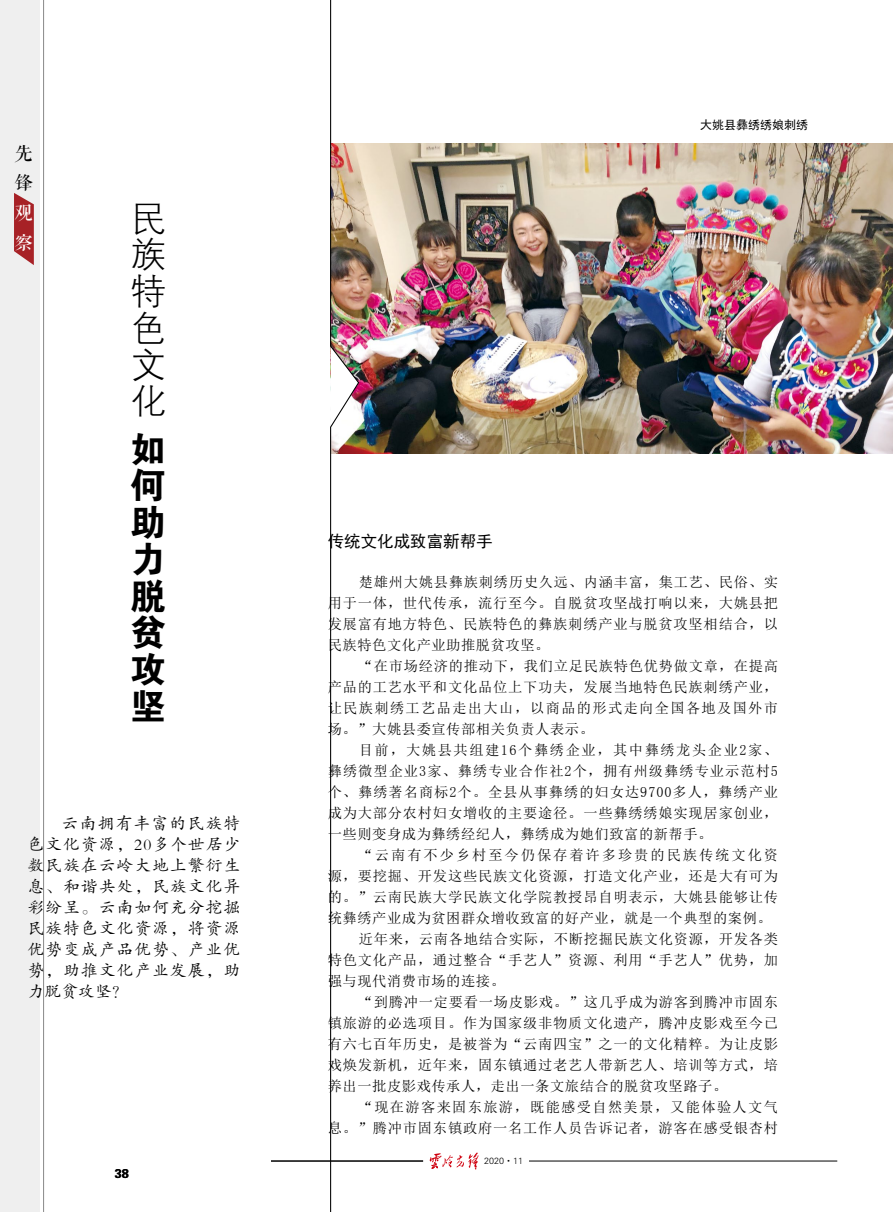
<style>
.page{position:relative;width:893px;height:1212px;background:#fff}
.page>*{position:absolute;margin:0;border:0;box-sizing:border-box;transform-origin:0 0}
.t1{font:36px/36.8px "FZDHTK GBK1 0";color:#000;text-align:justify}
.t2{font:36px/36.8px "FZXH1 K GBK1 0";color:#000;text-align:justify}
.t3{font:18px/29.5px "FZQKBYSJW GB1 0";color:#000}
.t4{font:18px/29.5px "FZQKBYSJW GB1 0";color:#fff}
.t5{font:16.5px/21px "FZKTK GBK1 0";letter-spacing:.08em;color:#000;text-align:justify}
.t6{font:16.5px "Sim Hei";color:#000}
.t7{font:14.25px/21px "Sim Sun";letter-spacing:.055em;color:#000;text-align:justify}
.t8{font:14.25px "Sim Sun";letter-spacing:.095em;color:#000}
.t9{font:14.25px "Sim Sun";letter-spacing:.135em;color:#000}
.t10{font:12.75px "FZDHTK GBK1 0";color:#000}
.t11{font:12px "Sim Hei";color:#000}
.t12{font:9px "FZXH1 K GBK1 0";color:#000}
</style>
<div class="page">
<svg style="left:430px;top:1152px;width:48px;height:17px"></svg>
<hr style="left:529px;top:1161px;width:308px;height:1px;background:#000">
<div style="left:0;top:0;width:40px;height:1212px;background:#efefef"></div>
<hr style="left:115px;top:1161px;width:308px;height:1px;background:#000">
<svg style="left:14px;top:193px;width:20px;height:72px"></svg>
<hr style="left:43px;top:0;width:1px;height:1212px;background:#898989">
<div style="left:52px;top:1152px;width:219px;height:12px;background:#fff"></div>
<img style="left:360px;top:143px;width:533px;height:311px">
<svg style="left:330px;top:0;width:30px;height:1212px"></svg>
<p class="t3" style="left:15px;top:139px;width:19px">先锋</p>
<p class="t4" style="left:15px;top:198px;width:19px">观察</p>
<h1 class="t2" style="left:130px;top:200px;width:36px">民族特色文化</h1>
<h1 class="t1" style="left:130px;top:431px;width:37px">如何助力脱贫攻坚</h1>
<p class="t5" style="left:28px;top:813px;width:214px;text-indent:34px">云南拥有丰富的民族特色文化资源，20多个世居少数民族在云岭大地上繁衍生息、和谐共处，民族文化异彩纷呈。云南如何充分挖掘民族特色文化资源，将资源优势变成产品优势、产业优势，助推文化产业发展，助力脱贫攻坚？</p>
<p class="t10" style="left:115px;top:1166px;width:16px">38</p>
<p class="t11" style="left:700px;top:119px;width:109px">大姚县彝绣绣娘刺绣</p>
<p class="t6" style="left:328px;top:533px;width:166px">传统文化成致富新帮手</p>
<p class="t7" style="left:328px;top:572px;width:452px;text-indent:31px">楚雄州大姚县彝族刺绣历史久远、内涵丰富，集工艺、民俗、实用于一体，世代传承，流行至今。自脱贫攻坚战打响以来，大姚县把发展富有地方特色、民族特色的彝族刺绣产业与脱贫攻坚相结合，以民族特色文化产业助推脱贫攻坚。</p>
<p class="t7" style="left:328px;top:656px;width:452px;text-indent:31px">“在市场经济的推动下，我们立足民族特色优势做文章，在提高产品的工艺水平和文化品位上下功夫，发展当地特色民族刺绣产业，让民族刺绣工艺品走出大山，以商品的形式走向全国各地及国外市场。”大姚县委宣传部相关负责人表示。</p>
<p class="t7" style="left:328px;top:740px;width:452px;text-indent:31px">目前，大姚县共组建16个彝绣企业，其中彝绣龙头企业2家、彝绣微型企业3家、彝绣专业合作社2个，拥有州级彝绣专业示范村5个、彝绣著名商标2个。全县从事彝绣的妇女达9700多人，彝绣产业成为大部分农村妇女增收的主要途径。一些彝绣绣娘实现居家创业，一些则变身成为彝绣经纪人，彝绣成为她们致富的新帮手。</p>
<p class="t9" style="left:359px;top:848px;width:421px">“云南有不少乡村至今仍保存着许多珍贵的民族传统文化资</p>
<p class="t7" style="left:328px;top:866px;width:452px">源，要挖掘、开发这些民族文化资源，打造文化产业，还是大有可为</p>
<p class="t7" style="left:328px;top:887px;width:452px">的。”云南民族大学民族文化学院教授昂自明表示，大姚县能够让传</p>
<p class="t7" style="left:328px;top:908px;width:446px">统彝绣产业成为贫困群众增收致富的好产业，就是一个典型的案例。</p>
<p class="t7" style="left:359px;top:929px;width:421px">近年来，云南各地结合实际，不断挖掘民族文化资源，开发各类</p>
<p class="t7" style="left:328px;top:950px;width:452px">特色文化产品，通过整合“手艺人”资源、利用“手艺人”优势，加</p>
<p class="t7" style="left:328px;top:971px;width:179px">强与现代消费市场的连接。</p>
<p class="t7" style="left:359px;top:992px;width:421px">“到腾冲一定要看一场皮影戏。”这几乎成为游客到腾冲市固东</p>
<p class="t7" style="left:328px;top:1013px;width:452px">镇旅游的必选项目。作为国家级非物质文化遗产，腾冲皮影戏至今已</p>
<p class="t7" style="left:328px;top:1034px;width:452px">有六七百年历史，是被誉为“云南四宝”之一的文化精粹。为让皮影</p>
<p class="t7" style="left:328px;top:1055px;width:452px">戏焕发新机，近年来，固东镇通过老艺人带新艺人、培训等方式，培</p>
<p class="t7" style="left:328px;top:1076px;width:401px">养出一批皮影戏传承人，走出一条文旅结合的脱贫攻坚路子。</p>
<p class="t8" style="left:359px;top:1100px;width:421px">“现在游客来固东旅游，既能感受自然美景，又能体验人文气</p>
<p class="t7" style="left:328px;top:1118px;width:452px">息。”腾冲市固东镇政府一名工作人员告诉记者，游客在感受银杏村</p>
<p class="t12" style="left:484px;top:1156px;width:40px">2020·11</p>
</div>
